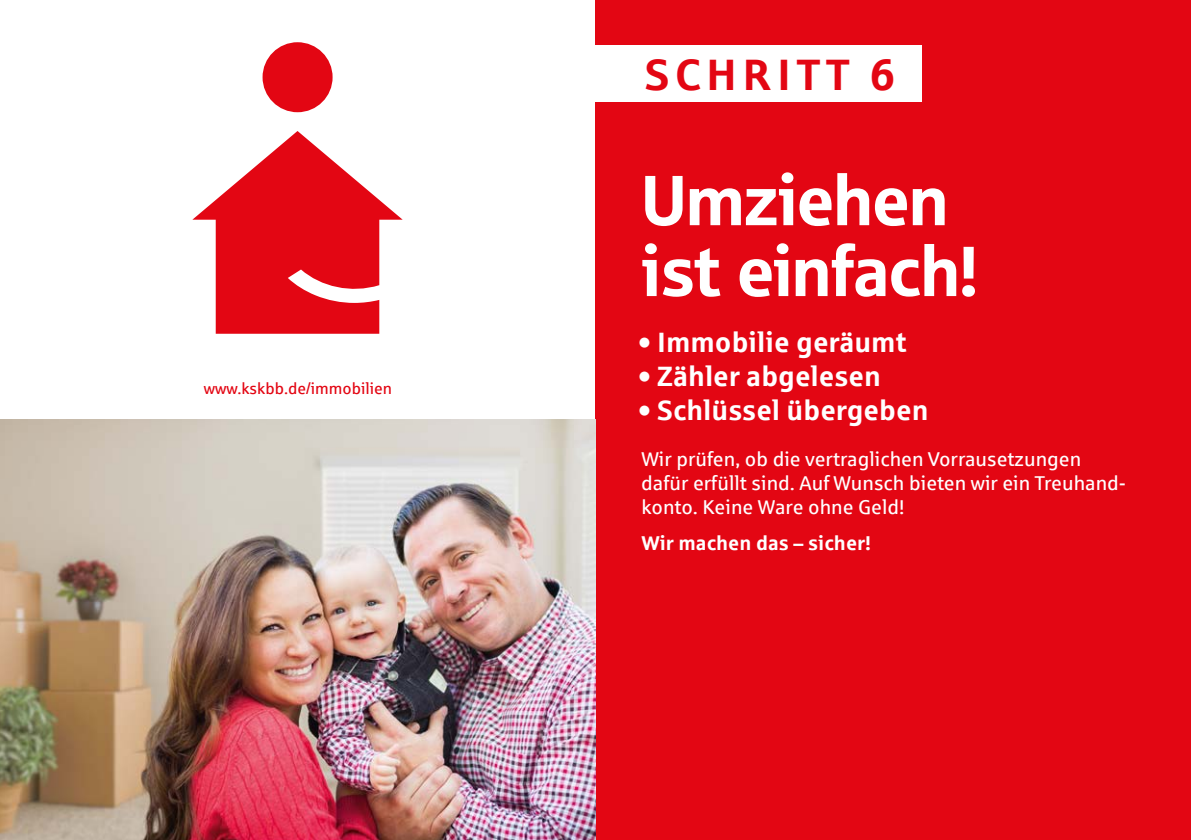
<style>
.page{position:relative;width:1191px;height:840px;background:#fff}
.page>*{position:absolute;margin:0;border:0;box-sizing:border-box;transform-origin:0 0}
.t1{font:70.8px/70.8px "Sparkasse Head";color:#fff}
.t2{font:700 44px "Sparkasse Rg";letter-spacing:.12em;color:#e30613}
.t3{font:700 28px "Sparkasse Rg";color:#fff}
.t4{font:20px/24px "Sparkasse Rg";color:#fff}
.t5{font:700 20px "Sparkasse Rg";color:#fff}
.t6{font:16px "Sparkasse Rg";color:#e30613}
</style>
<div class="page">
<div style="left:595px;top:0;width:596px;height:839px;background:#e30613"></div>
<svg style="left:192px;top:131px;width:211px;height:202px;fill:#e30613"></svg>
<div style="left:262px;top:42px;width:70px;height:70px;background:#e30613;border-radius:50%"></div>
<img style="left:0;top:420px;width:595px;height:419px">
<div style="left:595px;top:45px;width:326px;height:57px;background:#fff"></div>
<p class="t6" style="left:204px;top:379px;width:190px">www.kskbb.de/immobilien</p>
<h2 class="t2" style="left:644px;top:47px;width:252px">SCHRITT 6</h2>
<h1 class="t1" style="left:641px;top:162px;width:337px">Umziehen ist einfach!</h1>
<h3 class="t3" style="left:638px;top:324px;width:269px">• Immobilie geräumt</h3>
<h3 class="t3" style="left:638px;top:358px;width:244px">• Zähler abgelesen</h3>
<h3 class="t3" style="left:638px;top:392px;width:291px">• Schlüssel übergeben</h3>
<p class="t4" style="left:641px;top:446px;width:486px">Wir prüfen, ob die vertraglichen Vorrausetzungen dafür erfüllt sind. Auf Wunsch bieten wir ein Treuhand&shy;konto. Keine Ware ohne Geld!</p>
<p class="t5" style="left:641px;top:529px;width:231px">Wir machen das – sicher!</p>
</div>
